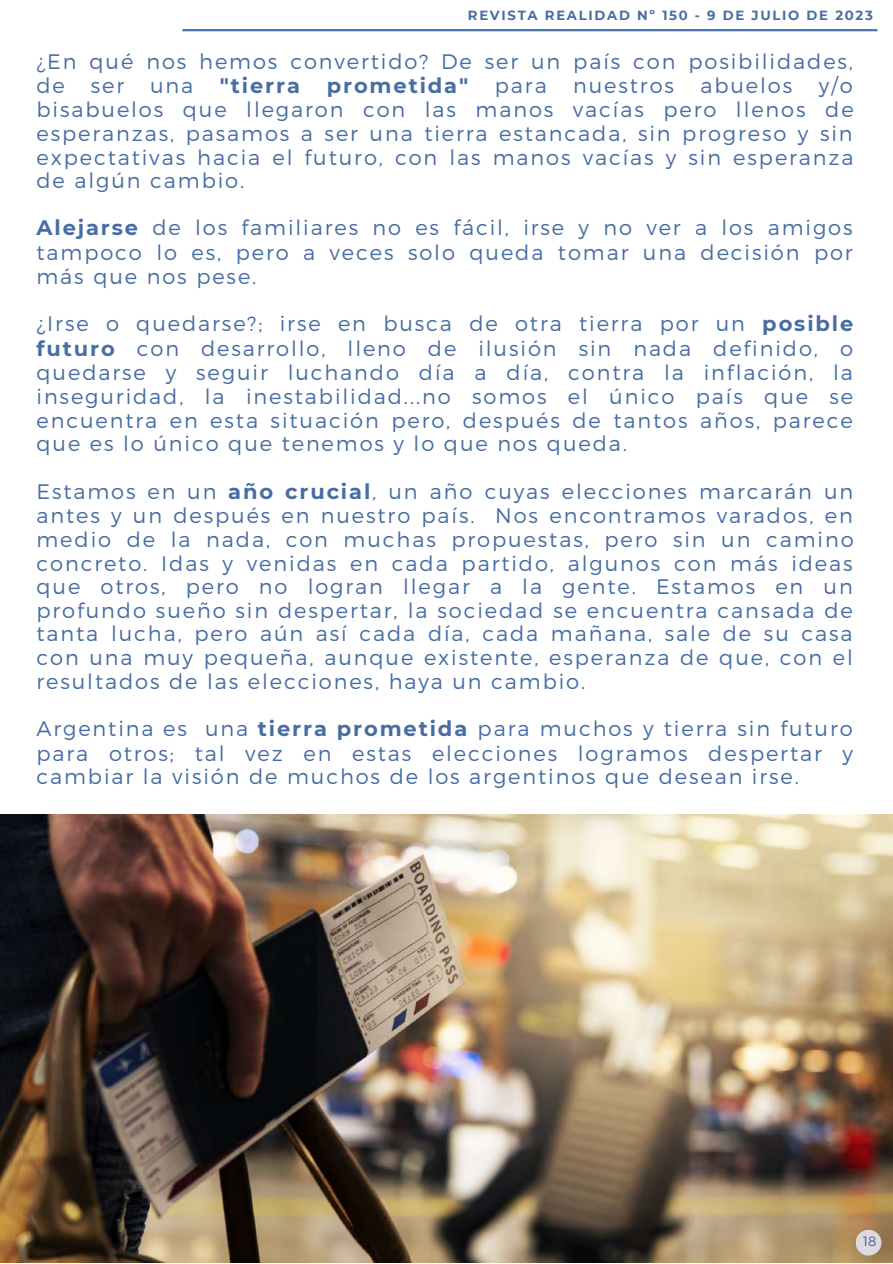
<style>
.page{position:relative;width:893px;height:1264px;background:#fff}
.page>*{position:absolute;margin:0;border:0;box-sizing:border-box;transform-origin:0 0}
.t1{font:300 21px/23.7px "Montserrat";letter-spacing:.09em;color:#476da2;text-align:justify}
.t2{font:700 21px "Montserrat";letter-spacing:.09em;color:#476da2}
.t3{font:300 13.5px "Montserrat";color:#42618b}
.t4{font:700 13.2px "Montserrat";letter-spacing:.13em;color:#476da2}
.s1{font-weight:700}
</style>
<div class="page">
<img style="left:0;top:815px;width:892px;height:447px">
<div style="left:855px;top:1229px;width:26px;height:26px;background:#dcdade;border-radius:50%"></div>
<hr style="left:182px;top:29px;width:695px;height:2px;background:#4c75ad">
<p class="t4" style="left:468px;top:8px;width:406px">REVISTA REALIDAD Nº 150 - 9 DE JULIO DE 2023</p>
<p class="t1" style="left:36px;top:49px;width:818px">¿En qué nos hemos convertido? De ser un país con posibilidades, de ser una</p>
<p class="t1" style="left:36px;top:72px;width:818px;text-indent:782px">y/o bisabuelos que llegaron con las manos vacías pero llenos de esperanzas, pasamos a ser una tierra estancada, sin progreso y sin expectativas hacia el futuro, con las manos vacías y sin esperanza de algún cambio.</p>
<p class="t1" style="left:36px;top:215px;width:817px;line-height:24.2px"><span class="s1">Alejarse</span> de los familiares no es fácil, irse y no ver a los amigos tampoco lo es, pero a veces solo queda tomar una decisión por más que nos pese.</p>
<p class="t1" style="left:36px;top:310px;width:818px">¿Irse o quedarse?; irse en busca de otra tierra por un <span class="s1">posible futuro</span> con desarrollo, lleno de ilusión sin nada definido, o quedarse y seguir luchando día a día, contra la inflación, la inseguridad, la inestabilidad...no somos el único país que se encuentra en esta situación pero, después de tantos años, parece que es lo único que tenemos y lo que nos queda.</p>
<p class="t1" style="left:36px;top:478px;width:818px">Estamos en un <span class="s1">año crucial</span>, un año cuyas elecciones marcarán un antes y un después en nuestro país. Nos encontramos varados, en medio de la nada, con muchas propuestas, pero sin un camino concreto. Idas y venidas en cada partido, algunos con más ideas que otros, pero no logran llegar a la gente. Estamos en un profundo sueño sin despertar, la sociedad se encuentra cansada de tanta lucha, pero aún así cada día, cada mañana, sale de su casa con una muy pequeña, aunque existente, esperanza de que, con el resultados de las elecciones, haya un cambio.</p>
<p class="t1" style="left:36px;top:715px;width:818px;line-height:24.2px">Argentina es una <span class="s1">tierra prometida</span> para muchos y tierra sin futuro para otros; tal vez en estas elecciones logramos despertar y cambiar la visión de muchos de los argentinos que desean irse.</p>
<p class="t2" style="left:220px;top:72px;width:82px">"tierra</p>
<p class="t2" style="left:327px;top:72px;width:143px">prometida"</p>
<p class="t1" style="left:495px;top:72px;width:53px">para</p>
<p class="t1" style="left:573px;top:72px;width:102px">nuestros</p>
<p class="t1" style="left:700px;top:72px;width:93px">abuelos</p>
<p class="t3" style="left:863px;top:1232px;width:15px">18</p>
</div>
